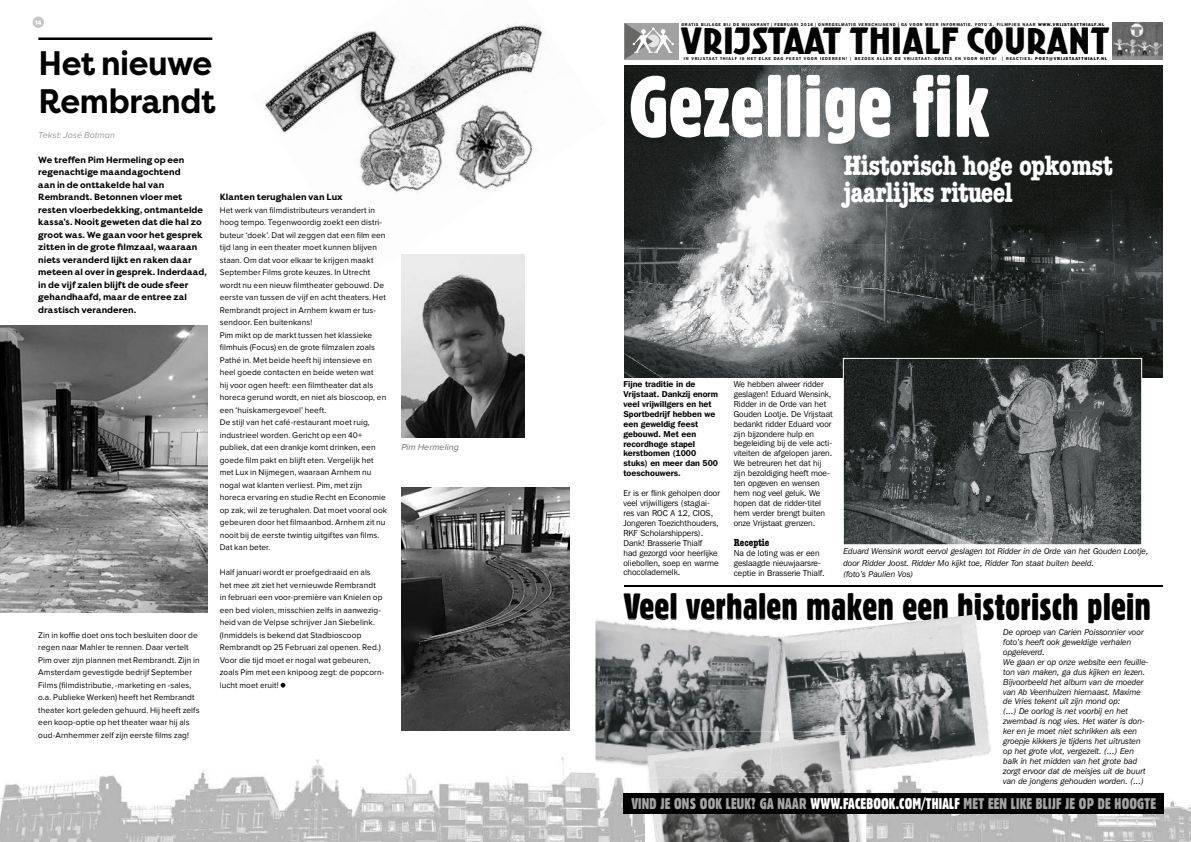
<style>
.page{position:relative;width:1191px;height:842px;background:#fff}
.page>*{position:absolute;margin:0;border:0;box-sizing:border-box;transform-origin:0 0}
.t1{font:84.8px "Gothic 821 Condensed BT";color:#fff}
.t2{font:36.8px "Gothic 821 Condensed BT";color:#000}
.t3{font:34.7px "Kurversbrug";letter-spacing:.02em;color:#000}
.C_-_1_-_kop_lijn_gro{font:34px/37.5px "Wijkkrant Filson Bold";letter-spacing:-.01em;color:#000;scale:.94 1}
.t4{font:700 condensed 29px/26.6px "American Typewriter";letter-spacing:-.02em;color:#fff}
.t5{font:15.1px "Gothic 821 Condensed BT";letter-spacing:.01em;color:#a3a4a4}
.t6{font:700 condensed 10.5px "American Typewriter";color:#000}
.B_-_Intro_tekst{font:9px/12.5px "Wijkkrant Filson Bold";letter-spacing:.005em;color:#000}
.D_-_Tussenkop{font:9px "Wijkkrant Filson Bold";letter-spacing:.01em;color:#000}
.F_-_Auteur{font:italic 9px "Proxima Nova";color:#9b9b9b}
.J_-_Bijschrift_onder{font:italic 9px "Proxima Nova";color:#6e6e6e}
.A_-_Body_tekst{font:8.5px/12.5px "Proxima Nova";letter-spacing:.01em;color:#000}
.t7{font:italic 8.5px/9.9px "Franklin Gothic IT Cby BT";color:#000}
.t8{font:8.5px/9.9px "Franklin Gothic IT Cby BT";color:#000}
.t9{font:600 8.5px/9.9px "Franklin Gothic IT Cby BT";color:#000}
.t10{font:700 7px "Proxima Nova";color:#fff}
.t11{font:600 4.2px "Franklin Gothic IT Cby BT";letter-spacing:.155em;color:#000}
.t12{font:600 4.2px "Franklin Gothic IT Cby BT";letter-spacing:.18em;color:#000}
.s1{font-weight:800}
.s2{color:#fff}
</style>
<div class="page">
<div style="left:33px;top:17px;width:11px;height:11px;background:#c4c5c5;border-radius:50%"></div>
<img style="left:0;top:255px;width:1191px;height:587px">
<img style="left:251px;top:22px;width:356px;height:254px">
<img style="left:787px;top:614px;width:205px;height:155px">
<img style="left:624px;top:65px;width:538px;height:312px">
<svg style="left:843px;top:358px;width:299px;height:187px"></svg>
<img style="left:595px;top:623px;width:192px;height:155px">
<img style="left:776px;top:618px;width:11px;height:5px">
<img style="left:776px;top:636px;width:11px;height:96px">
<img style="left:595px;top:618px;width:181px;height:145px">
<svg style="left:623px;top:621px;width:16px;height:2px"></svg>
<img style="left:767px;top:637px;width:16px;height:72px">
<img style="left:645px;top:771px;width:221px;height:71px">
<img style="left:787px;top:732px;width:79px;height:39px">
<svg style="left:778px;top:732px;width:9px;height:9px"></svg>
<img style="left:645px;top:732px;width:128px;height:31px">
<img style="left:649px;top:771px;width:210px;height:71px">
<img style="left:783px;top:733px;width:68px;height:46px">
<img style="left:647px;top:741px;width:132px;height:37px">
<img style="left:779px;top:740px;width:8px;height:38px">
<img style="left:646px;top:742px;width:126px;height:34px">
<hr style="left:624px;top:585px;width:538px;height:1px;background:#000">
<div style="left:624px;top:23px;width:54px;height:36px;background:#a1a1a2"></div>
<svg style="left:624px;top:23px;width:50px;height:36px"></svg>
<img style="left:1112px;top:23px;width:50px;height:37px">
<div style="left:623px;top:793px;width:541px;height:21px;background:#000"></div>
<svg style="left:281px;top:683px;width:4px;height:5px"></svg>
<hr style="left:38px;top:37px;width:174px;height:3px;background:#000">
<img style="left:401px;top:488px;width:169px;height:243px">
<img style="left:0;top:325px;width:207px;height:288px">
<img style="left:401px;top:254px;width:124px;height:184px">
<p class="t10" style="left:35px;top:18px;width:9px">14</p>
<p class="C_-_1_-_kop_lijn_gro" style="left:38px;top:45px;width:190px">Het nieuwe<br>Rembrandt</p>
<p class="F_-_Auteur" style="left:38px;top:130px;width:78px">Tekst: José Botman</p>
<p class="B_-_Intro_tekst" style="left:38px;top:153px;width:170px">We treffen Pim Hermeling op een regenachtige maandagochtend<br>aan in de onttakelde hal van<br>Rembrandt. Betonnen vloer met resten vloerbedekking, ontmantelde kassa’s. Nooit geweten dat die hal zo groot was. We gaan voor het gesprek zitten in de grote filmzaal, waaraan niets veranderd lijkt en raken daar meteen al over in gesprek. Inderdaad, in de vijf zalen blijft de oude sfeer gehandhaafd, maar de entree zal drastisch veranderen.</p>
<p class="A_-_Body_tekst" style="left:38px;top:629px;width:163px">Zin in koffie doet ons toch besluiten door de regen naar Mahler te rennen. Daar vertelt Pim over zijn plannen met Rembrandt. Zijn in Amsterdam gevestigde bedrijf September Films (filmdistributie, -marketing en -sales, o.a. Publieke Werken) heeft het Rembrandt theater kort geleden gehuurd. Hij heeft zelfs een koop-optie op het theater waar hij als oud-Arnhemmer zelf zijn eerste films zag!</p>
<p class="D_-_Tussenkop" style="left:220px;top:191px;width:124px">Klanten terughalen van Lux</p>
<p class="A_-_Body_tekst" style="left:220px;top:204px;width:168px">Het werk van filmdistributeurs verandert in hoog tempo. Tegenwoordig zoekt een distri&shy;buteur ‘doek’. Dat wil zeggen dat een film een tijd lang in een theater moet kunnen blijven staan. Om dat voor elkaar te krijgen maakt September Films grote keuzes. In Utrecht wordt nu een nieuw filmtheater gebouwd. De eerste van tussen de vijf en acht theaters. Het Rembrandt project in Arnhem kwam er tus&shy;sendoor. Een buitenkans!</p>
<p class="A_-_Body_tekst" style="left:220px;top:329px;width:168px">Pim mikt op de markt tussen het klassieke filmhuis (Focus) en de grote filmzalen zoals Pathé in. Met beide heeft hij intensieve en heel goede contacten en beide weten wat<br>hij voor ogen heeft: een filmtheater dat als horeca gerund wordt, en niet als bioscoop, en een ‘huiskamergevoel’ heeft.</p>
<p class="A_-_Body_tekst" style="left:220px;top:416px;width:169px">De stijl van het café-restaurant moet ruig, industrieel worden. Gericht op een 40+ publiek, dat een drankje komt drinken, een goede film pakt en blijft eten. Vergelijk het met Lux in Nijmegen, waaraan Arnhem nu nogal wat klanten verliest. Pim, met zijn horeca ervaring en studie Recht en Economie op zak, wil ze terughalen. Dat moet vooral ook gebeuren door het filmaanbod. Arnhem zit nu nooit bij de eerste twintig uitgiftes van films.<br>Dat kan beter.</p>
<p class="A_-_Body_tekst" style="left:220px;top:566px;width:164px">Half januari wordt er proefgedraaid en als het mee zit ziet het vernieuwde Rembrandt in februari een voor-première van Knielen op een bed violen, misschien zelfs in aanwezig&shy;heid van de Velpse schrijver Jan Siebelink. (Inmiddels is bekend dat Stadbioscoop Rembrandt op 25 Februari zal openen. Red.)</p>
<p class="A_-_Body_tekst" style="left:220px;top:654px;width:166px">Voor die tijd moet er nogal wat gebeuren, zoals Pim met een knipoog zegt: de popcorn&shy;lucht moet eruit!</p>
<p class="J_-_Bijschrift_onder" style="left:401px;top:442px;width:59px">Pim Hermeling</p>
<p class="t11" style="left:681px;top:22px;width:424px">GRATIS BIJLAGE BIJ DE WIJKKRANT | FEBRUARI 2016 | ONREGELMATIG VERSCHIJNEND | GA VOOR MEER INFORMATIE, FOTO’S, FILMPJES NAAR <span class="s1">WWW.VRIJSTAATTHIALF.NL</span></p>
<p class="t12" style="left:683px;top:55px;width:425px">IN VRIJSTAAT THIALF IS HET ELKE DAG FEEST VOOR IEDEREEN! | BEZOEK ALLEN DE VRIJSTAAT: GRATIS EN VOOR NIETS! | REACTIES: <span class="s1">POST@VRIJSTAATTHIALF.NL</span></p>
<p class="t1" style="left:629px;top:55px;width:362px">Gezellige fik</p>
<p class="t4" style="left:843px;top:152px;width:271px">Historisch hoge opkomst jaarlijks ritueel</p>
<p class="t3" style="left:681px;top:19px;width:430px">VRIJSTAAT THIALF COURANT</p>
<p class="t9" style="left:623px;top:379px;width:96px">Fijne traditie in de<br>Vrijstaat. Dankzij enorm veel vrijwillgers en het<br>Sportbedrijf hebben we een geweldig feest gebouwd. Met een recordhoge stapel kerstbomen (1000 stuks) en meer dan 500 toeschouwers.</p>
<p class="t8" style="left:623px;top:488px;width:98px">Er is er flink geholpen door veel vrijwilligers (stagiai&shy;res van ROC A 12, CIOS,<br>Jongeren Toezichthouders,<br>RKF Scholarshippers).<br>Dank! Brasserie Thialf<br>had gezorgd voor heerlijke oliebollen, soep en warme chocolademelk.</p>
<p class="t8" style="left:734px;top:379px;width:100px">We hebben alweer ridder geslagen! Eduard Wensink,<br>Ridder in de Orde van het<br>Gouden Lootje. De Vrijstaat bedankt ridder Eduard voor zijn bijzondere hulp en begeleiding bij de vele acti&shy;viteiten de afgelopen jaren.<br>We betreuren het dat hij zijn bezoldiging heeft moe&shy;ten opgeven en wensen hem nog veel geluk. We hopen dat de ridder-titel hem verder brengt buiten onze Vrijstaat grenzen.</p>
<p class="t6" style="left:734px;top:534px;width:37px">Receptie</p>
<p class="t8" style="left:734px;top:548px;width:92px">Na de loting was er een geslaagde nieuwjaarsre&shy;ceptie in Brasserie Thialf.</p>
<p class="t7" style="left:843px;top:545px;width:307px;line-height:11.6px">Eduard Wensink wordt eervol geslagen tot Ridder in de Orde van het Gouden Lootje, door Ridder Joost. Ridder Mo kijkt toe, Ridder Ton staat buiten beeld.<br>(foto’s Paulien Vos)</p>
<p class="t2" style="left:623px;top:584px;width:529px">Veel verhalen maken een historisch plein</p>
<p class="t7" style="left:1003px;top:627px;width:147px">De oproep van Carien Poissonnier voor foto’s heeft ook geweldige verhalen opgeleverd.<br>We gaan er op onze website een feuille&shy;ton van maken, ga dus kijken en lezen.<br>Bijvoorbeeld het album van de moeder van Ab Veenhuizen hiernaast. Maxime de Vries tekent uit zijn mond op:<br>(...) De oorlog is net voorbij en het zwembad is nog vies. Het water is don&shy;ker en je moet niet schrikken als een groepje kikkers je tijdens het uitrusten op het grote vlot, vergezelt. (...) Een balk in het midden van het grote bad zorgt ervoor dat de meisjes uit de buurt van de jongens gehouden worden. (...)</p>
<p class="t5" style="left:631px;top:794px;width:526px">VIND JE ONS OOK LEUK? GA NAAR <span class="s2">WWW.FACEBOOK.COM/THIALF</span> MET EEN LIKE BLIJF JE OP DE HOOGTE</p>
</div>
